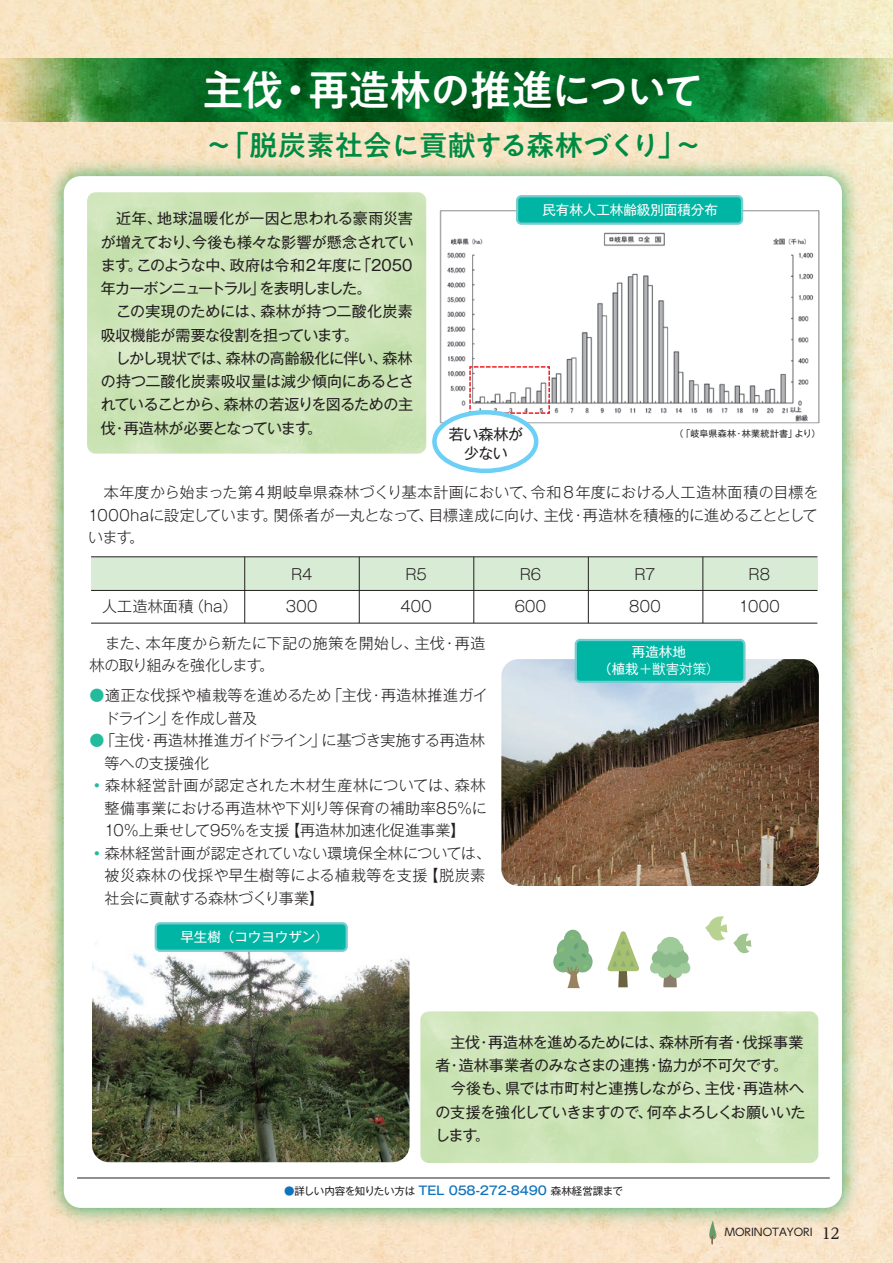
<style>
.page{position:relative;width:893px;height:1263px;background:#fff}
.page>*{position:absolute;margin:0;border:0;box-sizing:border-box;transform-origin:0 0}
.t1{font:500 42px "PA1 Gothic Std";letter-spacing:-.055em;color:#fff}
.t2{font:500 28.5px "PA1 Gothic Std";letter-spacing:-.02em;color:#008b43}
.t3{font:300 15px/32px "Gothic MB101 Pro";letter-spacing:.005em;color:#231f20;text-align:center}
.t4{font:15px/23.2px "Gothic MB101 Pro";letter-spacing:-.015em;color:#231f20}
.t5{font:15px/23.2px "Gothic MB101 Pro";letter-spacing:-.04em;color:#231f20}
.t6{font:300 15px "Gothic MB101 Pro";letter-spacing:-.015em;color:#231f20}
.t7{font:300 15px "Gothic MB101 Pro";letter-spacing:.03em;color:#231f20}
.t8{font:15px "Gothic MB101 Pro";letter-spacing:.005em;color:#231f20}
.t9{font:15px "Gothic MB101 Pro";letter-spacing:-.05em;color:#231f20}
.t10{font:300 15px "Gothic MB101 Pro";letter-spacing:-.04em;color:#231f20}
.t11{font:15px "Gothic MB101 Pro";letter-spacing:-.08em;color:#231f20}
.t12{font:15px "Gothic MB101 Pro";letter-spacing:-.065em;color:#231f20}
.t13{font:15px "Gothic MB101 Pro";letter-spacing:-.105em;color:#231f20}
.t14{font:300 15px "Gothic MB101 Pro";letter-spacing:.025em;color:#231f20}
.t15{font:500 15px "UD Reimin Pr 6";color:#231f20}
.t16{font:13.5px "Gothic MB101 Pro";color:#fff}
.t17{font:13.5px "Koz Go Pr 6 N";color:#fff}
.t18{font:500 12px "Gothic MB101 Pro";letter-spacing:-.01em;color:#1074bc}
.t19{font:10.5px "Gothic MB101 Pro";letter-spacing:-.04em;color:#231f20}
.t20{font:10.5px "UD Shin Go Pro";color:#231f20}
.t21{font:10.5px "Gothic MB101 Pro";color:#231f20}
.t22{font:9px "Gothic MB101 Pro";letter-spacing:.02em;color:#231f20}
.s1{color:#24bb9d}
.s2{font-family:"Koz Go Pr 6 N"}
.s3{font-family:"Gothic MB101 Pro"}
.s4{color:#1074bc}
</style>
<div class="page">
<img style="left:0;top:0;width:893px;height:1263px">
<svg style="left:0;top:59px;width:893px;height:63px"></svg>
<img style="left:38px;top:151px;width:830px;height:1082px">
<div style="left:64px;top:176px;width:778px;height:1032px;background:#fff;border-radius:17px"></div>
<div style="left:87px;top:192px;width:339px;height:262px;background:#cce4b6;border-radius:9px"></div>
<div style="left:420px;top:1011px;width:398px;height:152px;background:#cce4b7;border-radius:9px"></div>
<div style="left:91px;top:557px;width:726px;height:33px;background:#d8ebd4"></div>
<img style="left:92px;top:935px;width:318px;height:227px">
<img style="left:501px;top:659px;width:318px;height:227px">
<img style="left:436px;top:205px;width:384px;height:224px">
<hr style="left:77px;top:1178px;width:753px;height:1px;background:#231f20">
<hr style="left:91px;top:623px;width:726px;height:1px;background:#231f20">
<hr style="left:91px;top:556px;width:726px;height:1px;background:#231f20">
<hr style="left:91px;top:590px;width:726px;height:1px;background:#231f20">
<hr style="left:244px;top:557px;width:1px;height:66px;background:#231f20">
<hr style="left:702px;top:557px;width:1px;height:66px;background:#231f20">
<hr style="left:588px;top:557px;width:1px;height:66px;background:#231f20">
<hr style="left:473px;top:557px;width:1px;height:66px;background:#231f20">
<hr style="left:359px;top:557px;width:1px;height:66px;background:#231f20">
<svg style="left:469px;top:365px;width:82px;height:50px"></svg>
<div style="left:434px;top:412px;width:102px;height:59px;background:#fff;border-radius:50%"></div>
<div style="left:432px;top:410px;width:106px;height:63px;border:4px solid #6bcff6;border-radius:50%"></div>
<div style="left:517px;top:196px;width:225px;height:28px;background:#00b5a4;border-radius:4px"></div>
<div style="left:516px;top:195px;width:227px;height:30px;border:2px solid #77ccd0;border-radius:4px"></div>
<div style="left:156px;top:923px;width:191px;height:28px;background:#00b5a4;border-radius:4px"></div>
<div style="left:155px;top:922px;width:193px;height:30px;border:2px solid #77ccd0;border-radius:4px"></div>
<div style="left:576px;top:640px;width:168px;height:42px;background:#00b5a4;border-radius:4px"></div>
<div style="left:575px;top:639px;width:170px;height:44px;border:2px solid #77ccd0;border-radius:4px"></div>
<svg style="left:553px;top:930px;width:40px;height:58px"></svg>
<svg style="left:607px;top:931px;width:32px;height:56px"></svg>
<svg style="left:650px;top:937px;width:41px;height:50px"></svg>
<svg style="left:705px;top:916px;width:47px;height:37px"></svg>
<svg style="left:709px;top:1221px;width:8px;height:23px"></svg>
<h1 class="t1" style="left:202px;top:65px;width:83px">主伐</h1>
<h2 class="t2" style="left:204px;top:128px;width:499px">～「脱炭素社会に貢献する森林づくり ~「</h2>
<h1 class="t1" style="left:308px;top:65px;width:399px">再造林の推進について</h1>
<h1 class="t1" style="left:274px;top:65px;width:43px">・</h1>
<p class="t8" style="left:157px;top:206px;width:257px">地球温暖化が一因と思われる豪雨災害</p>
<p class="t4" style="left:101px;top:205px;width:314px">　近年、<br>が増えており今後も様々な影響が懸念されてい</p>
<p class="t4" style="left:185px;top:228px;width:17px">、</p>
<p class="t4" style="left:357px;top:251px;width:57px">」2050</p>
<p class="t4" style="left:230px;top:251px;width:134px">政府は令和２年度に</p>
<p class="t11" style="left:101px;top:253px;width:135px">ますこのような中、</p>
<p class="t4" style="left:127px;top:251px;width:16px">。</p>
<p class="t5" style="left:260px;top:275px;width:154px;text-indent:-159px">年カーボンニュートラル」<br>森林が持つ二酸化炭素</p>
<p class="t13" style="left:260px;top:276px;width:114px">を表明しました。</p>
<p class="t4" style="left:101px;top:298px;width:166px">　この実現のためには、</p>
<p class="t5" style="left:101px;top:321px;width:247px">吸収機能が需要な役割を担っています</p>
<p class="t4" style="left:344px;top:321px;width:16px">。</p>
<p class="t4" style="left:226px;top:344px;width:163px">森林の高齢級化に伴い、</p>
<p class="t5" style="left:101px;top:344px;width:131px">　しかし現状では、</p>
<p class="t4" style="left:101px;top:368px;width:315px">の持つ二酸化炭素吸収量は減少傾向にあるとさ</p>
<p class="t4" style="left:224px;top:391px;width:191px">森林の若返りを図るための主</p>
<p class="t4" style="left:382px;top:344px;width:31px">森林</p>
<p class="t12" style="left:101px;top:392px;width:129px">れていることから、</p>
<p class="t9" style="left:124px;top:415px;width:188px">再造林が必要となっています</p>
<p class="t4" style="left:101px;top:414px;width:16px">伐</p>
<p class="t4" style="left:112px;top:414px;width:16px">・</p>
<p class="t4" style="left:307px;top:414px;width:16px">。</p>
<p class="t16" style="left:542px;top:198px;width:177px">民有林人工林齢級別面積分布</p>
<p class="t4" style="left:449px;top:423px;width:76px;line-height:18.8px;text-align:center">若い森林が少ない</p>
<p class="t22" style="left:675px;top:426px;width:63px">（「岐阜県森林</p>
<p class="t22" style="left:794px;top:426px;width:28px">より(</p>
<p class="t22" style="left:742px;top:426px;width:56px">林業統計書」</p>
<p class="t22" style="left:734px;top:426px;width:10px">・</p>
<p class="t3" style="left:88px;top:474px;width:437px">　本年度から始まった第４期岐阜県森林づくり基本計画において</p>
<p class="t3" style="left:531px;top:474px;width:289px">令和８年度における人工造林面積の目標を</p>
<p class="t3" style="left:522px;top:474px;width:16px">、</p>
<p class="t3" style="left:544px;top:497px;width:31px">主伐</p>
<p class="t3" style="left:583px;top:497px;width:236px">再造林を積極的に進めることとして</p>
<p class="t6" style="left:273px;top:503px;width:149px">関係者が一丸となって</p>
<p class="t3" style="left:428px;top:497px;width:121px">目標達成に向け、</p>
<p class="t3" style="left:129px;top:502px;width:137px;line-height:22.5px;text-align:left;text-indent:-41px">1000haに設定しています。</p>
<p class="t3" style="left:571px;top:497px;width:16px">・</p>
<p class="t3" style="left:263px;top:497px;width:16px">。</p>
<p class="t3" style="left:418px;top:497px;width:16px">、</p>
<p class="t3" style="left:88px;top:519px;width:45px">います</p>
<p class="t3" style="left:189px;top:588px;width:50px">（ha(</p>
<p class="t3" style="left:102px;top:588px;width:93px">人工造林面積</p>
<p class="t3" style="left:286px;top:556px;width:33px">R4<br>300</p>
<p class="t3" style="left:400px;top:556px;width:33px">R5<br>400</p>
<p class="t3" style="left:515px;top:556px;width:33px">R6<br>600</p>
<p class="t3" style="left:629px;top:556px;width:33px">R7<br>800</p>
<p class="t3" style="left:739px;top:556px;width:42px">R8<br>1000</p>
<p class="t3" style="left:415px;top:625px;width:32px">主伐</p>
<p class="t3" style="left:146px;top:625px;width:274px">本年度から新たに下記の施策を開始し、</p>
<p class="t3" style="left:455px;top:625px;width:32px">再造</p>
<p class="t3" style="left:90px;top:625px;width:61px">　また、</p>
<p class="t3" style="left:442px;top:625px;width:16px">・</p>
<p class="t10" style="left:90px;top:653px;width:174px">林の取り組みを強化します</p>
<p class="t3" style="left:259px;top:648px;width:16px">。</p>
<p class="t14" style="left:381px;top:683px;width:109px">再造林推進ガイ</p>
<p class="t3" style="left:327px;top:678px;width:46px">「主伐</p>
<p class="t3" style="left:90px;top:682px;width:243px;line-height:22.5px"><span class="s1">●</span>適正な伐採や植栽等を進めるためを作成し普及</p>
<p class="t3" style="left:369px;top:678px;width:16px">・</p>
<p class="t3" style="left:105px;top:700px;width:72px">ドライン」</p>
<p class="t3" style="left:322px;top:723px;width:165px">に基づき実施する再造林</p>
<p class="t6" style="left:153px;top:728px;width:174px">再造林推進ガイドライン」</p>
<p class="t3" style="left:105px;top:727px;width:106px;line-height:22.5px;text-align:left;text-indent:-15px"><span class="s1">●</span>「主伐<br>等への支援強化</p>
<p class="t3" style="left:141px;top:723px;width:16px">・</p>
<p class="t7" style="left:90px;top:773px;width:370px"><span class="s1">・</span>森林経営計画が認定された木材生産林については、</p>
<p class="t3" style="left:105px;top:790px;width:384px">整備事業における再造林や下刈り等保育の補助率85％に</p>
<p class="t3" style="left:285px;top:813px;width:182px">【再造林加速化促進事業【</p>
<p class="t3" style="left:455px;top:768px;width:32px">森林</p>
<p class="t6" style="left:105px;top:818px;width:187px">10％上乗せして95％を支援</p>
<p class="t3" style="left:90px;top:835px;width:403px"><span class="s1">・</span>森林経営計画が認定されていない環境保全林については、</p>
<p class="t3" style="left:424px;top:858px;width:64px">【脱炭素</p>
<p class="t3" style="left:105px;top:862px;width:324px;line-height:22.5px;text-align:left">被災森林の伐採や早生樹等による植栽等を支援社会に貢献する森林づくり事業【</p>
<p class="t16" style="left:180px;top:926px;width:150px">早生樹（コウヨウザン<span class="s2">(</span></p>
<p class="t16" style="left:632px;top:641px;width:55px">再造林地</p>
<p class="t17" style="left:598px;top:662px;width:123px"><span class="s3">（植栽</span>＋獣害対策(</p>
<p class="t4" style="left:659px;top:1028px;width:76px">森林所有者</p>
<p class="t4" style="left:435px;top:1028px;width:46px">　主伐</p>
<p class="t4" style="left:743px;top:1028px;width:62px">伐採事業</p>
<p class="t4" style="left:488px;top:1028px;width:177px">再造林を進めるためには、</p>
<p class="t4" style="left:476px;top:1028px;width:16px">・</p>
<p class="t4" style="left:730px;top:1028px;width:16px">・</p>
<p class="t4" style="left:658px;top:1052px;width:120px">協力が不可欠です</p>
<p class="t4" style="left:459px;top:1052px;width:193px">造林事業者のみなさまの連携</p>
<p class="t4" style="left:435px;top:1052px;width:16px">者</p>
<p class="t4" style="left:447px;top:1052px;width:16px">・</p>
<p class="t4" style="left:646px;top:1052px;width:16px">・</p>
<p class="t4" style="left:773px;top:1052px;width:16px">。</p>
<p class="t4" style="left:435px;top:1075px;width:76px">　今後も、</p>
<p class="t4" style="left:505px;top:1075px;width:206px">県では市町村と連携しながら、</p>
<p class="t4" style="left:705px;top:1075px;width:31px">主伐</p>
<p class="t4" style="left:743px;top:1075px;width:62px">再造林へ</p>
<p class="t4" style="left:731px;top:1075px;width:16px">・</p>
<p class="t4" style="left:647px;top:1098px;width:160px">何卒よろしくお願いいた</p>
<p class="t4" style="left:475px;top:1098px;width:179px;text-indent:-39px">の支援を強化していきますので、。</p>
<p class="t4" style="left:435px;top:1121px;width:44px">します</p>
<p class="t18" style="left:419px;top:1180px;width:130px">TEL 058-272-8490</p>
<p class="t21" style="left:551px;top:1182px;width:73px">森林経営課まで</p>
<p class="t19" style="left:284px;top:1182px;width:133px"><span class="s4">●</span>詳しい内容を知りたい方は</p>
<p class="t20" style="left:725px;top:1224px;width:89px">MORINOTAYORI</p>
<p class="t15" style="left:822px;top:1221px;width:19px">12</p>
</div>
